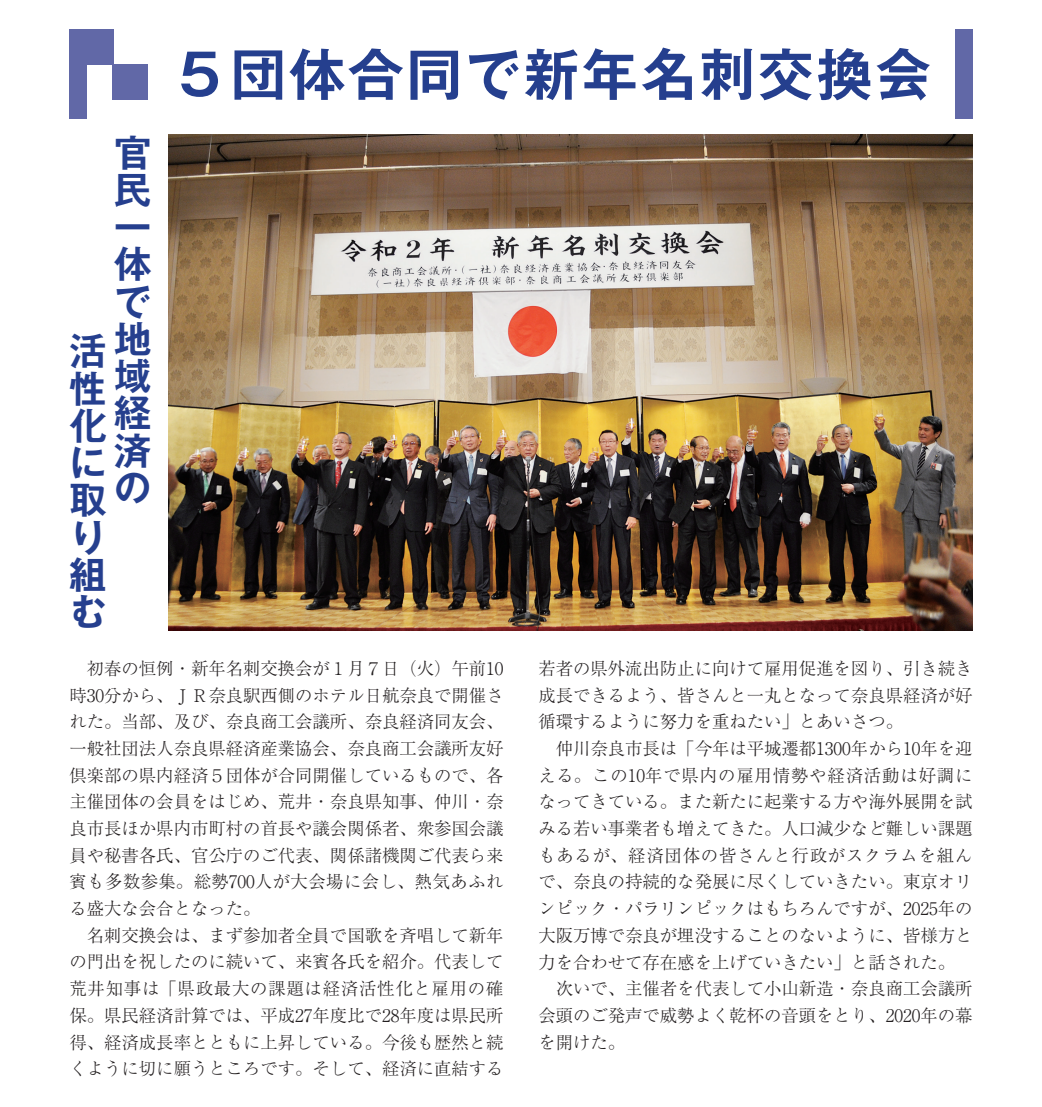
<style>
.page{position:relative;width:1042px;height:1107px;background:#fff}
.page>*{position:absolute;margin:0;border:0;box-sizing:border-box;transform-origin:0 0}
.t1{font:700 55.82px "Gothic MB101 Pro De";letter-spacing:.05em;color:#253f8e}
.t2{font:700 37.27px/37.3px "Gothic MB101 Pro De";color:#253f8e;text-align:justify}
.t3{font:300 17.32px/26.6px "Ryumin Pro";color:#231f20}
</style>
<div class="page">
<div style="left:69px;top:30px;width:18px;height:89px;background:#6168a7"></div>
<div style="left:955px;top:30px;width:17px;height:89px;background:#6168a7"></div>
<div style="left:78px;top:30px;width:35px;height:35px;background:#6168a7"></div>
<div style="left:113px;top:64px;width:35px;height:35px;background:#6168a7"></div>
<img style="left:169px;top:134px;width:803px;height:496px">
<h1 class="t1" style="left:172px;top:28px;width:760px">５団体合同で新年名刺交換会</h1>
<h2 class="t2" style="left:114px;top:129px;width:39px">官民一体で地域経済の</h2>
<h2 class="t2" style="left:69px;top:328px;width:38px;text-align:left">活性化に取り組む</h2>
<p class="t3" style="left:69px;top:653px;width:436px">　初春の恒例・新年名刺交換会が１月７日（火）午前10時30分から、ＪＲ奈良駅西側のホテル日航奈良で開催された。当部、及び、奈良商工会議所、奈良経済同友会、一般社団法人奈良県経済産業協会、奈良商工会議所友好倶楽部の県内経済５団体が合同開催しているもので、各主催団体の会員をはじめ、荒井・奈良県知事、仲川・奈良市長ほか県内市町村の首長や議会関係者、衆参国会議員や秘書各氏、官公庁のご代表、関係諸機関ご代表ら来賓も多数参集。総勢700人が大会場に会し、熱気あふれる盛大な会合となった。<br>　名刺交換会は、まず参加者全員で国歌を斉唱して新年の門出を祝したのに続いて、来賓各氏を紹介。代表して荒井知事は「県政最大の課題は経済活性化と雇用の確保。県民経済計算では、平成27年度比で28年度は県民所得、経済成長率とともに上昇している。今後も歴然と続くように切に願うところです。そして、経済に直結する</p>
<p class="t3" style="left:538px;top:653px;width:436px">若者の県外流出防止に向けて雇用促進を図り、引き続き成長できるよう、皆さんと一丸となって奈良県経済が好循環するように努力を重ねたい」とあいさつ。<br>　仲川奈良市長は「今年は平城遷都1300年から10年を迎える。この10年で県内の雇用情勢や経済活動は好調になってきている。また新たに起業する方や海外展開を試みる若い事業者も増えてきた。人口減少など難しい課題もあるが、経済団体の皆さんと行政がスクラムを組んで、奈良の持続的な発展に尽くしていきたい。東京オリンピック・パラリンピックはもちろんですが、2025年の大阪万博で奈良が埋没することのないように、皆様方と力を合わせて存在感を上げていきたい」と話された。　次いで、主催者を代表して小山新造・奈良商工会議所会頭のご発声で威勢よく乾杯の音頭をとり、2020年の幕を開けた。</p>
</div>
